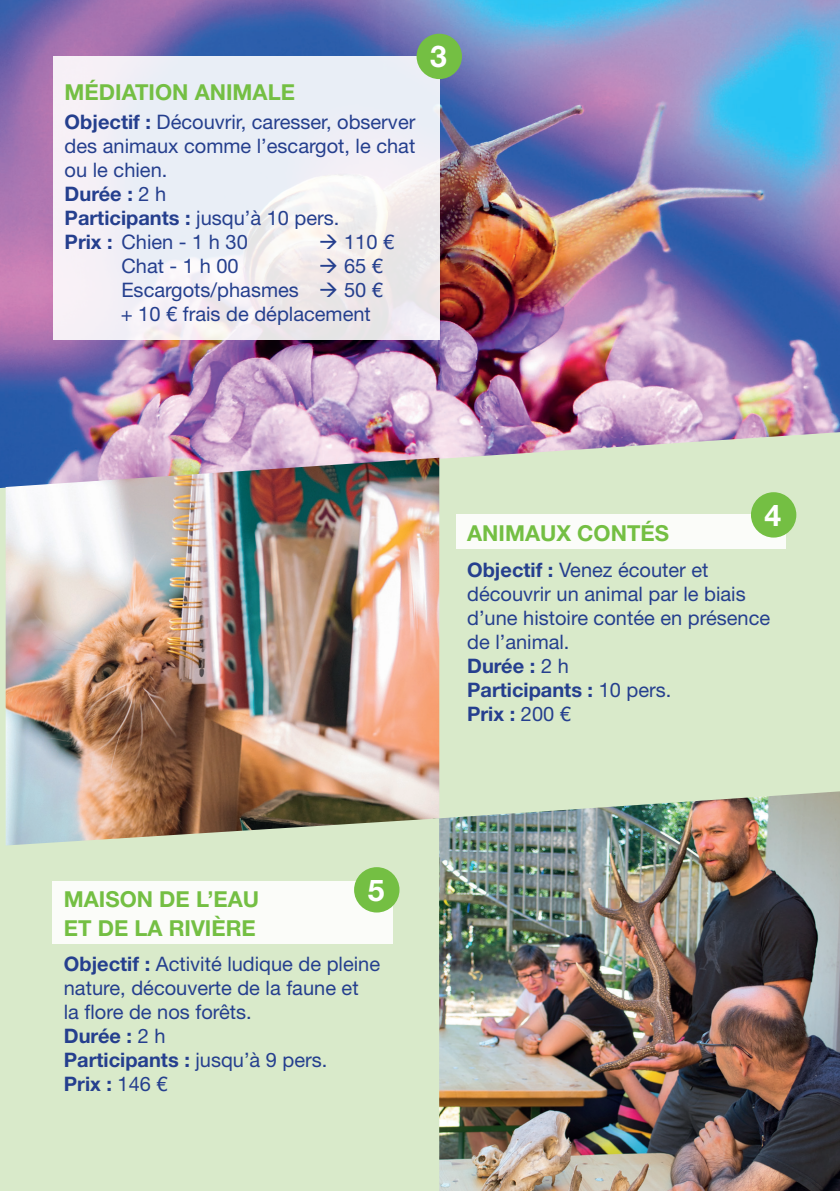
<style>
.page{position:relative;width:840px;height:1191px;background:#fff}
.page>*{position:absolute;margin:0;border:0;box-sizing:border-box;transform-origin:0 0}
.t1{font:700 30px "Helvetica Neue LT Std";color:#fff}
.t2{font:700 22px/28.8px "Helvetica Neue LT Std";color:#74bf43}
.t3{font:20px/24px "Helvetica Neue LT Std";color:#253f8e}
.s1{font-weight:700}
</style>
<div class="page">
<img style="left:0;top:0;width:839px;height:432px">
<svg style="left:0;top:432px;width:839px;height:386px;background:#d4dfc8"></svg>
<div style="left:53px;top:56px;width:386px;height:284px;background:linear-gradient(to right,#f1f0f8,#ececef)"></div>
<div style="left:416px;top:34px;width:45px;height:45px;background:#74bf43;border-radius:50%"></div>
<img style="left:6px;top:458px;width:433px;height:360px">
<img style="left:432px;top:791px;width:407px;height:400px">
<div style="left:0;top:818px;width:439px;height:373px;background:#d9eaca"></div>
<div style="left:53px;top:881px;width:340px;height:62px;background:#fff"></div>
<div style="left:354px;top:867px;width:45px;height:45px;background:#74bf43;border-radius:50%"></div>
<div style="left:456px;top:515px;width:328px;height:34px;background:#fff"></div>
<div style="left:750px;top:492px;width:45px;height:45px;background:#74bf43;border-radius:50%"></div>
<p class="t2" style="left:65px;top:77px;width:232px">MÉDIATION ANIMALE</p>
<p class="t3" style="left:65px;top:110px;width:352px"><span class="s1">Objectif :</span> Découvrir, caresser, observer des animaux comme l’escargot, le chat ou le chien.<br><span class="s1">Durée :</span> 2 h<br><span class="s1">Participants :</span> jusqu’à 10 pers.<br><span class="s1">Prix :</span> Chien - 1 h 30</p>
<p class="t3" style="left:319px;top:230px;width:77px">→ 110 €</p>
<p class="t3" style="left:121px;top:254px;width:264px;text-align:justify;text-indent:198px">→ 65 € Escargots/phasmes → 50 € + 10 € frais de déplacement</p>
<p class="t3" style="left:121px;top:254px;width:119px">Chat - 1 h 00</p>
<h1 class="t1" style="left:430px;top:38px;width:18px">3</h1>
<h1 class="t1" style="left:367px;top:871px;width:18px">5</h1>
<p class="t2" style="left:64px;top:884px;width:197px">MAISON DE L’EAU<br>ET DE LA RIVIÈRE</p>
<p class="t3" style="left:64px;top:951px;width:317px"><span class="s1">Objectif :</span> Activité ludique de pleine nature, découverte de la faune et<br>la flore de nos forêts.<br><span class="s1">Durée :</span> 2 h<br><span class="s1">Participants :</span> jusqu’à 9 pers.<br><span class="s1">Prix :</span> 146 €</p>
<h1 class="t1" style="left:764px;top:496px;width:18px">4</h1>
<p class="t2" style="left:467px;top:518px;width:203px">ANIMAUX CONTÉS</p>
<p class="t3" style="left:467px;top:557px;width:304px"><span class="s1">Objectif :</span> Venez écouter et découvrir un animal par le biais d’une histoire contée en présence de l’animal.<br><span class="s1">Durée :</span> 2 h<br><span class="s1">Participants :</span> 10 pers.<br><span class="s1">Prix :</span> 200 €</p>
</div>
